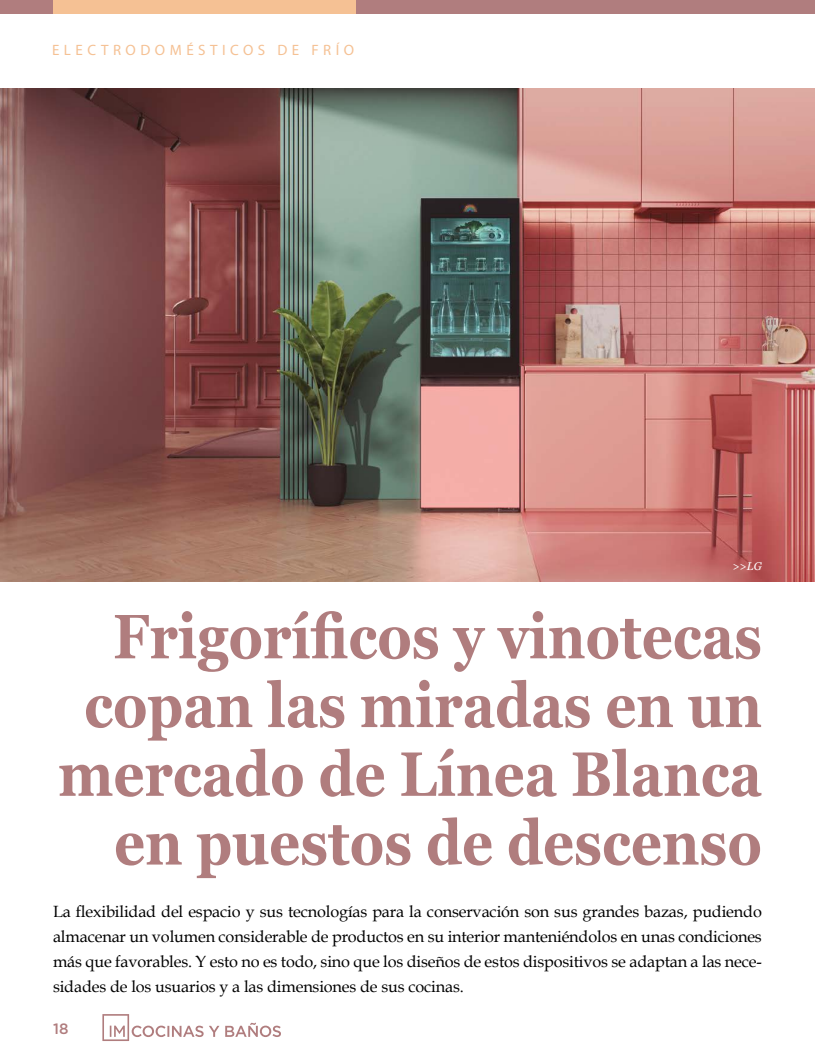
<style>
.page{position:relative;width:815px;height:1063px;background:#fff}
.page>*{position:absolute;margin:0;border:0;box-sizing:border-box;transform-origin:0 0}
.t1{font:700 62.5px/68.8px "Georgia";color:#b07d7e;text-align:right;scale:.87 1}
.t2{font:16.25px/25px "Book Antiqua";letter-spacing:-.01em;color:#000;text-align:justify}
.t3{font:15px "Myriad Pro";letter-spacing:.3em;color:#f5c194}
.t4{font:500 15px "Gotham";color:#b07d7e}
.t5{font:italic 11.25px "Georgia";color:#fff}
</style>
<div class="page">
<div style="left:0;top:0;width:815px;height:14px;background:#b07d7e"></div>
<div style="left:53px;top:0;width:302px;height:14px;background:#f5c194"></div>
<svg style="left:102px;top:1014px;width:117px;height:27px"></svg>
<svg style="left:225px;top:1023px;width:56px;height:14px"></svg>
<img style="left:0;top:89px;width:815px;height:492px">
<p class="t3" style="left:52px;top:41px;width:304px">ELECTRODOMÉSTICOS DE FRÍO</p>
<p class="t5" style="left:732px;top:559px;width:31px">&gt;&gt;LG</p>
<h1 class="t1" style="left:58px;top:603px;width:811px">Frigoríficos y vinotecas copan las miradas en un mercado de Línea Blanca en puestos de descenso</h1>
<p class="t2" style="left:53px;top:899px;width:710px">La flexibilidad del espacio y sus tecnologías para la conservación son sus grandes bazas, pudiendo almacenar un volumen considerable de productos en su interior manteniéndolos en unas condiciones más que favorables. Y esto no es todo, sino que los diseños de estos dispositivos se adaptan a las nece&shy;sidades de los usuarios y a las dimensiones de sus cocinas.</p>
<p class="t4" style="left:53px;top:1018px;width:17px">18</p>
</div>
